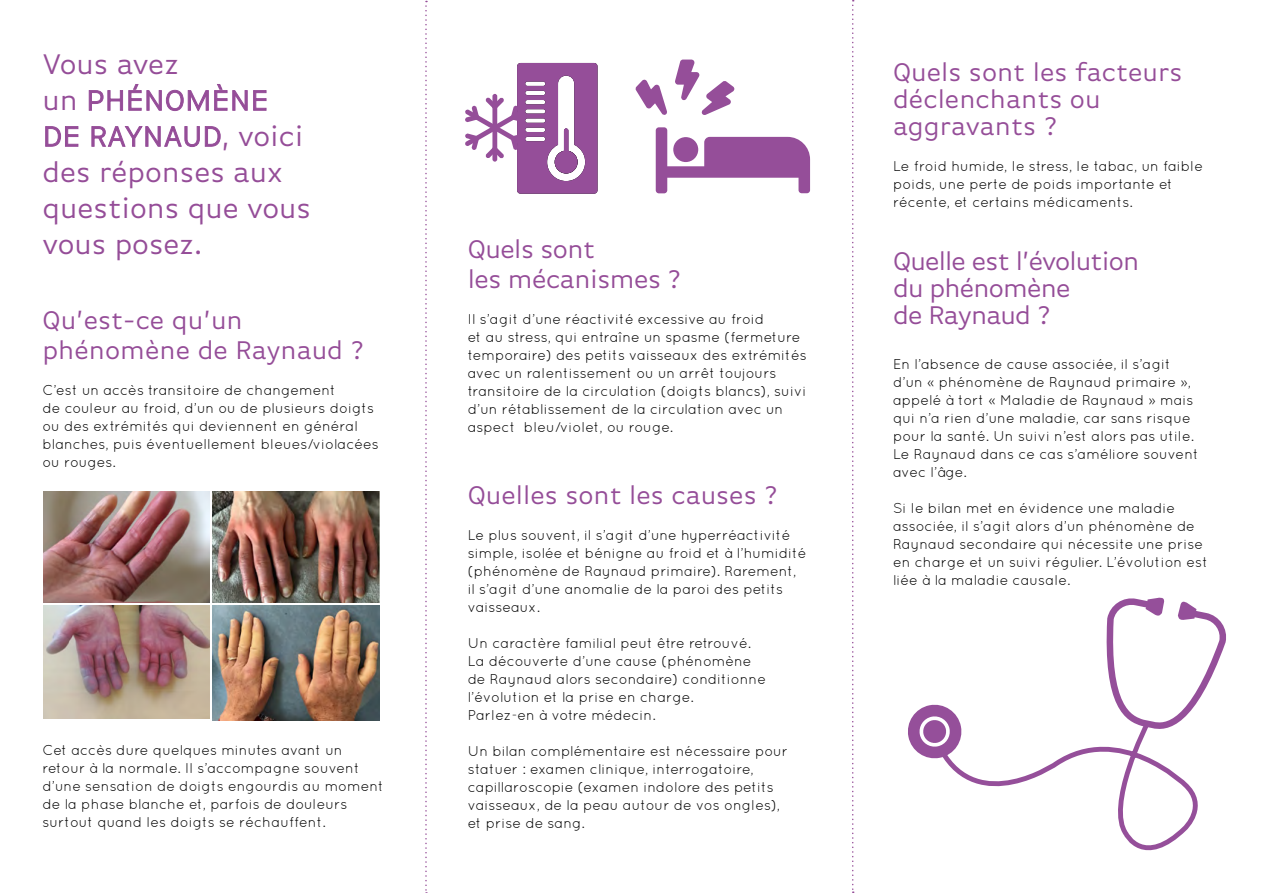
<style>
.page{position:relative;width:1263px;height:893px;background:#fff}
.page>*{position:absolute;margin:0;border:0;box-sizing:border-box;transform-origin:0 0}
.t1{font:30px/36px "Basic Gothic OT";color:#954d98}
.t2{font:27px/27px "Basic Gothic OT";color:#954d98}
.t3{font:27px/27px "Basic Gothic OT";letter-spacing:-.03em;color:#954d98}
.t4{font:27px/30px "Basic Gothic OT";letter-spacing:-.02em;color:#954d98}
.t5{font:14.25px/18px "Quicksand";color:#000}
</style>
<div class="page">
<svg style="left:425px;top:1px;width:2px;height:892px"></svg>
<svg style="left:852px;top:0;width:2px;height:893px"></svg>
<svg style="left:656px;top:127px;width:154px;height:66px"></svg>
<svg style="left:635px;top:80px;width:32px;height:35px"></svg>
<svg style="left:675px;top:60px;width:59px;height:55px"></svg>
<svg style="left:465px;top:63px;width:132px;height:131px"></svg>
<svg style="left:908px;top:597px;width:318px;height:254px"></svg>
<img style="left:43px;top:492px;width:167px;height:111px">
<img style="left:43px;top:606px;width:167px;height:113px">
<img style="left:213px;top:606px;width:166px;height:114px">
<img style="left:213px;top:492px;width:166px;height:111px">
<h1 class="t1" style="left:43px;top:47px;width:270px">Vous avez<br>un PHÉNOMÈNE<br>DE RAYNAUD, voici des réponses aux questions que vous vous posez.</h1>
<h2 class="t2" style="left:43px;top:306px;width:323px;line-height:30px">Qu’est-ce qu’un phénomène de Raynaud ?</h2>
<p class="t5" style="left:43px;top:381px;width:338px">C’est un accès transitoire de changement<br>de couleur au froid, d’un ou de plusieurs doigts ou des extrémités qui deviennent en général blanches, puis éventuellement bleues/violacées ou rouges.</p>
<p class="t5" style="left:43px;top:741px;width:343px">Cet accès dure quelques minutes avant un retour à la normale. Il s’accompagne souvent d’une sensation de doigts engourdis au moment de la phase blanche et, parfois de douleurs surtout quand les doigts se réchauffent.</p>
<h2 class="t4" style="left:468px;top:234px;width:215px">Quels sont<br>les mécanismes ?</h2>
<p class="t5" style="left:468px;top:310px;width:340px">Il s’agit d’une réactivité excessive au froid<br>et au stress, qui entraîne un spasme (fermeture temporaire) des petits vaisseaux des extrémités avec un ralentissement ou un arrêt toujours transitoire de la circulation (doigts blancs), suivi d’un rétablissement de la circulation avec un aspect bleu/violet, ou rouge.</p>
<h2 class="t2" style="left:468px;top:482px;width:312px">Quelles sont les causes ?</h2>
<p class="t5" style="left:468px;top:526px;width:340px">Le plus souvent, il s’agit d’une hyperréactivité simple, isolée et bénigne au froid et à l’humidité (phénomène de Raynaud primaire). Rarement, il s’agit d’une anomalie de la paroi des petits vaisseaux.</p>
<p class="t5" style="left:468px;top:634px;width:300px">Un caractère familial peut être retrouvé.<br>La découverte d’une cause (phénomène de Raynaud alors secondaire) conditionne l’évolution et la prise en charge.<br>Parlez-en à votre médecin.</p>
<p class="t5" style="left:468px;top:742px;width:322px">Un bilan complémentaire est nécessaire pour statuer : examen clinique, interrogatoire, capillaroscopie (examen indolore des petits vaisseaux, de la peau autour de vos ongles), et prise de sang.</p>
<h2 class="t2" style="left:893px;top:59px;width:291px">Quels sont les facteurs déclenchants ou aggravants ?</h2>
<p class="t5" style="left:893px;top:157px;width:312px">Le froid humide, le stress, le tabac, un faible poids, une perte de poids importante et récente, et certains médicaments.</p>
<h2 class="t3" style="left:893px;top:248px;width:248px">Quelle est l’évolution du phénomène<br>de Raynaud ?</h2>
<p class="t5" style="left:893px;top:355px;width:307px">En l’absence de cause associée, il s’agit d’un « phénomène de Raynaud primaire », appelé à tort « Maladie de Raynaud » mais qui n’a rien d’une maladie, car sans risque pour la santé. Un suivi n’est alors pas utile.<br>Le Raynaud dans ce cas s’améliore souvent avec l’âge.</p>
<p class="t5" style="left:893px;top:499px;width:317px">Si le bilan met en évidence une maladie associée, il s’agit alors d’un phénomène de Raynaud secondaire qui nécessite une prise en charge et un suivi régulier. L’évolution est liée à la maladie causale.</p>
</div>
